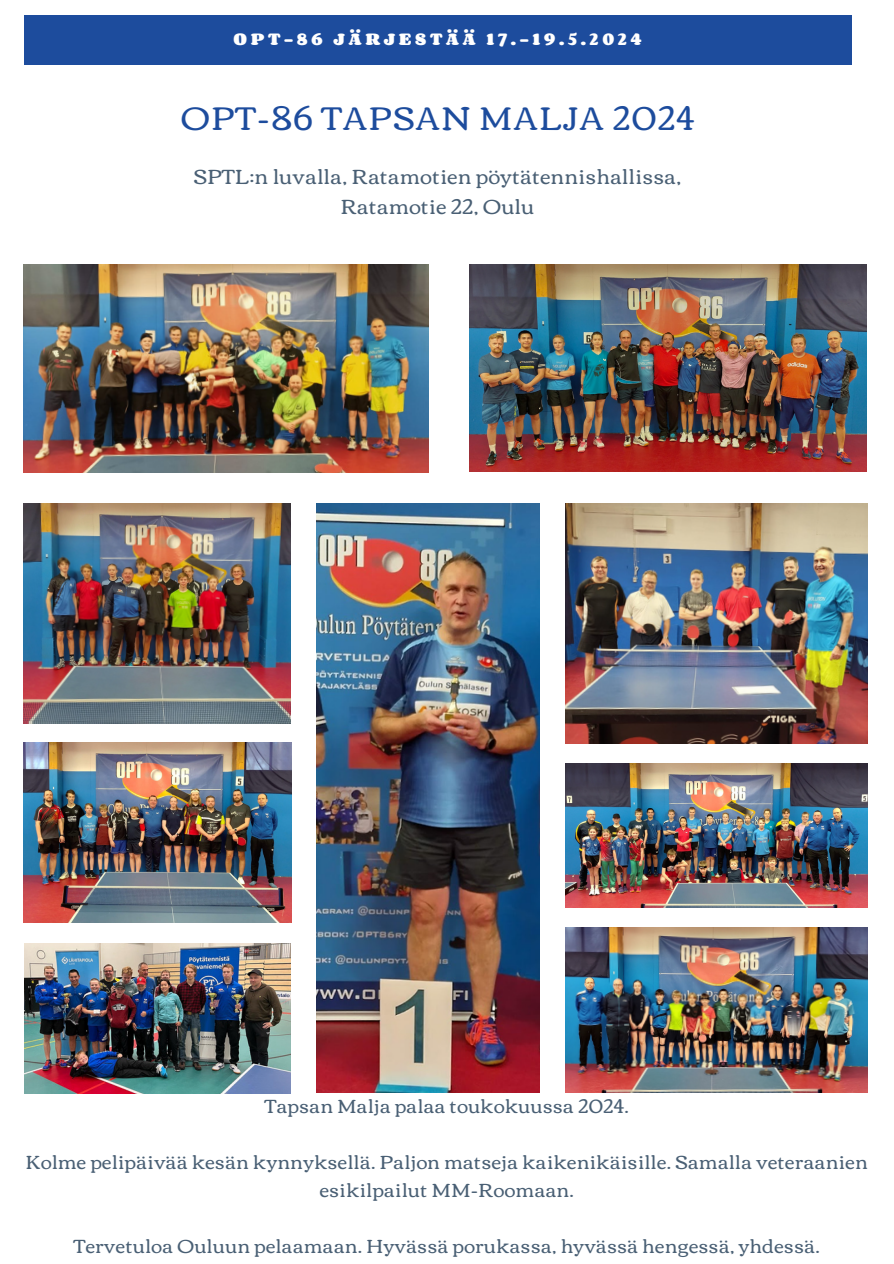
<style>
.page{position:relative;width:894px;height:1264px;background:#fff}
.page>*{position:absolute;margin:0;border:0;box-sizing:border-box;transform-origin:0 0}
.t1{font:33px "Corben";letter-spacing:.05em;color:#1d4c9d}
.t2{font:20.7px/30.3px "Corben";letter-spacing:.025em;color:#495f74;text-align:center}
.t3{font:19.2px/28.2px "Corben";letter-spacing:.025em;color:#495f74;text-align:center}
.t4{font:700 14.7px "Corben";letter-spacing:.25em;color:#fff}
</style>
<div class="page">
<div style="left:24px;top:15px;width:826px;height:50px;background:#1d4c9d"></div>
<img style="left:316px;top:503px;width:224px;height:589px">
<img style="left:24px;top:265px;width:405px;height:207px">
<img style="left:565px;top:503px;width:301px;height:240px">
<img style="left:24px;top:503px;width:266px;height:220px">
<img style="left:469px;top:265px;width:397px;height:207px">
<img style="left:24px;top:743px;width:267px;height:179px">
<img style="left:565px;top:763px;width:301px;height:144px">
<img style="left:24px;top:943px;width:267px;height:150px">
<img style="left:565px;top:928px;width:301px;height:164px">
<p class="t4" style="left:233px;top:31px;width:409px">OPT-86 JÄRJESTÄÄ 17.-19.5.2024</p>
<p class="t1" style="left:181px;top:99px;width:514px">OPT-86 TAPSAN MALJA 2024</p>
<h1 class="t2" style="left:194px;top:161px;width:488px">SPTL:n luvalla, Ratamotien pöytätennishallissa,<br>Ratamotie 22, Oulu</h1>
<p class="t3" style="left:265px;top:1091px;width:365px">Tapsan Malja palaa toukokuussa 2024.</p>
<h2 class="t3" style="left:26px;top:1148px;width:843px">Kolme pelipäivää kesän kynnyksellä. Paljon matseja kaikenikäisille. Samalla veteraanien esikilpailut MM-Roomaan.</h2>
<h2 class="t3" style="left:74px;top:1232px;width:747px">Tervetuloa Ouluun pelaamaan. Hyvässä porukassa, hyvässä hengessä, yhdessä.</h2>
</div>
